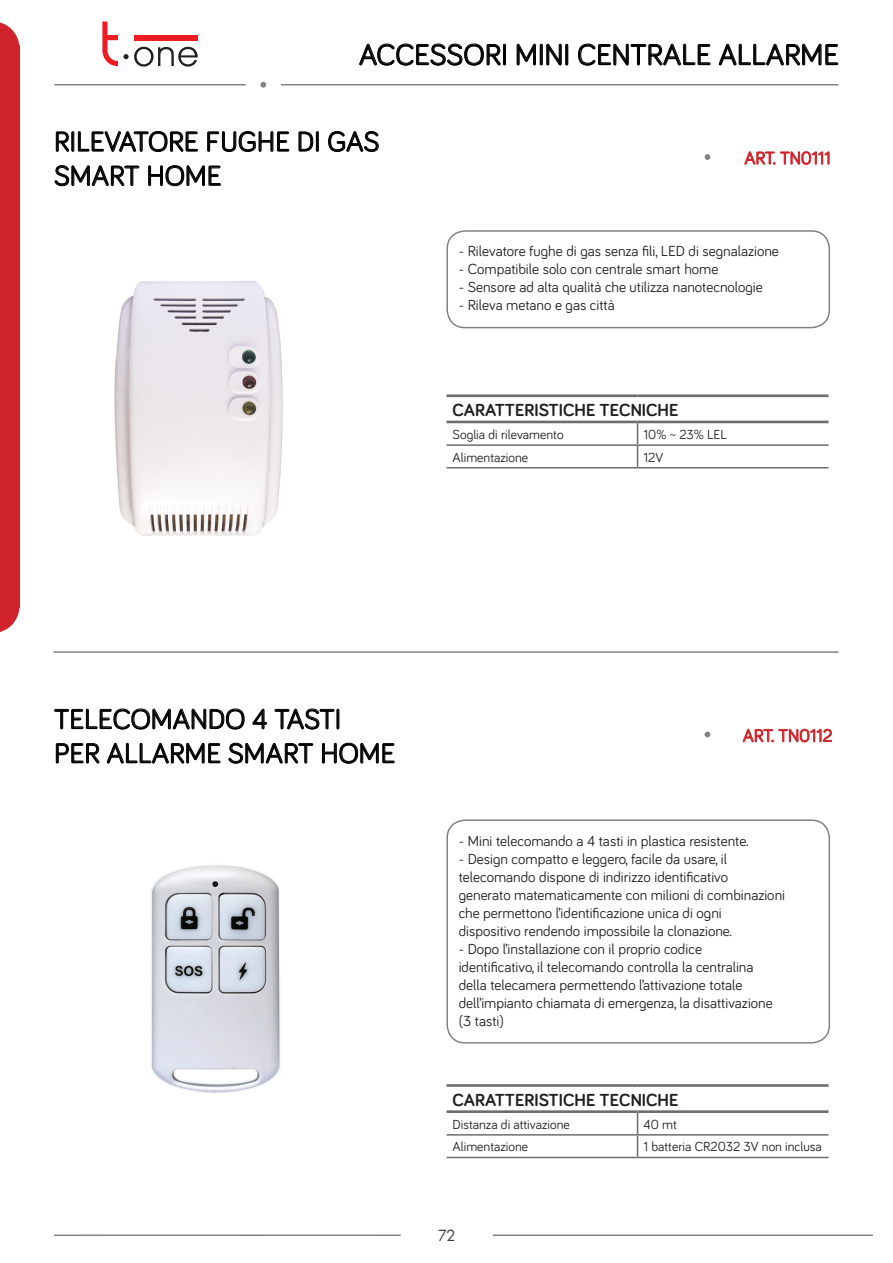
<style>
.page{position:relative;width:893px;height:1263px;background:#fff}
.page>*{position:absolute;margin:0;border:0;box-sizing:border-box;transform-origin:0 0}
.t1{font:30px "Bariol";color:#000}
.t2{font:28.5px "Bariol";color:#000}
.t3{font:700 18px "Bariol";color:#231f20}
.t4{font:18px "Bariol";color:#d1232a}
.t5{font:15px "Bariol";color:#231f20}
.t6{font:15px "Futura";color:#383b3f}
.t7{font:13.5px "Bariol";color:#231f20}
</style>
<div class="page">
<hr style="left:281px;top:84px;width:557px;height:1px;background:#808285">
<hr style="left:493px;top:1234px;width:380px;height:2px;background:#808285">
<hr style="left:54px;top:1234px;width:347px;height:2px;background:#808285">
<svg style="left:359px;top:44px;width:147px;height:22px"></svg>
<svg style="left:517px;top:44px;width:51px;height:21px"></svg>
<svg style="left:578px;top:44px;width:132px;height:22px"></svg>
<svg style="left:719px;top:44px;width:119px;height:22px"></svg>
<hr style="left:54px;top:84px;width:192px;height:1px;background:#808285">
<svg style="left:102px;top:22px;width:96px;height:45px"></svg>
<svg style="left:260px;top:82px;width:6px;height:6px"></svg>
<svg style="left:0;top:608px;width:19px;height:24px"></svg>
<svg style="left:0;top:22px;width:20px;height:53px"></svg>
<div style="left:0;top:45px;width:19px;height:563px;background:#d1232a"></div>
<div style="left:446px;top:230px;width:384px;height:98px;border:2px solid #808285;border-radius:18px"></div>
<hr style="left:447px;top:394px;width:190px;height:3px;background:#6c6d70">
<hr style="left:637px;top:394px;width:191px;height:3px;background:#6c6d70">
<hr style="left:447px;top:421px;width:190px;height:2px;background:#6c6d70">
<hr style="left:637px;top:421px;width:191px;height:2px;background:#6c6d70">
<hr style="left:447px;top:444px;width:190px;height:2px;background:#6c6d70">
<hr style="left:637px;top:444px;width:191px;height:2px;background:#6c6d70">
<svg style="left:637px;top:423px;width:1px;height:44px"></svg>
<hr style="left:447px;top:467px;width:190px;height:1px;background:#6c6d70">
<hr style="left:637px;top:467px;width:191px;height:1px;background:#6c6d70">
<svg style="left:56px;top:131px;width:142px;height:21px"></svg>
<svg style="left:207px;top:131px;width:83px;height:21px"></svg>
<svg style="left:298px;top:131px;width:21px;height:21px"></svg>
<svg style="left:328px;top:131px;width:51px;height:21px"></svg>
<svg style="left:54px;top:165px;width:86px;height:21px"></svg>
<svg style="left:148px;top:165px;width:73px;height:21px"></svg>
<svg style="left:744px;top:151px;width:86px;height:14px"></svg>
<svg style="left:705px;top:154px;width:5px;height:6px"></svg>
<img style="left:114px;top:281px;width:169px;height:255px">
<div style="left:446px;top:819px;width:384px;height:224px;border:2px solid #808285;border-radius:18px"></div>
<hr style="left:447px;top:1084px;width:190px;height:3px;background:#6c6d70">
<hr style="left:637px;top:1084px;width:191px;height:3px;background:#6c6d70">
<hr style="left:447px;top:1110px;width:190px;height:3px;background:#6c6d70">
<hr style="left:637px;top:1110px;width:191px;height:3px;background:#6c6d70">
<hr style="left:447px;top:1134px;width:190px;height:1px;background:#6c6d70">
<hr style="left:637px;top:1134px;width:191px;height:1px;background:#6c6d70">
<svg style="left:637px;top:1113px;width:1px;height:44px"></svg>
<hr style="left:447px;top:1157px;width:190px;height:1px;background:#6c6d70">
<hr style="left:637px;top:1157px;width:191px;height:1px;background:#6c6d70">
<hr style="left:54px;top:651px;width:784px;height:2px;background:#808285">
<svg style="left:54px;top:708px;width:191px;height:22px"></svg>
<svg style="left:252px;top:708px;width:15px;height:21px"></svg>
<svg style="left:274px;top:708px;width:66px;height:22px"></svg>
<svg style="left:56px;top:743px;width:44px;height:21px"></svg>
<svg style="left:107px;top:743px;width:114px;height:21px"></svg>
<svg style="left:228px;top:742px;width:85px;height:22px"></svg>
<svg style="left:322px;top:742px;width:73px;height:22px"></svg>
<svg style="left:742px;top:728px;width:90px;height:15px"></svg>
<svg style="left:705px;top:732px;width:5px;height:5px"></svg>
<img style="left:151px;top:865px;width:130px;height:228px">
<h1 class="t1" style="left:359px;top:34px;width:481px">ACCESSORI MINI CENTRALE ALLARME</h1>
<p class="t2" style="left:54px;top:122px;width:327px">RILEVATORE FUGHE DI GAS</p>
<p class="t2" style="left:54px;top:157px;width:169px">SMART HOME</p>
<p class="t4" style="left:744px;top:146px;width:88px">ART. TN0111</p>
<p class="t5" style="left:459px;top:241px;width:322px">- Rilevatore fughe di gas senza fili, LED di segnalazione</p>
<p class="t5" style="left:459px;top:259px;width:261px">- Compatibile solo con centrale smart home</p>
<p class="t5" style="left:459px;top:277px;width:305px">- Sensore ad alta qualità che utilizza nanotecnologie</p>
<p class="t5" style="left:459px;top:295px;width:158px">- Rileva metano e gas città</p>
<p class="t3" style="left:452px;top:398px;width:227px">CARATTERISTICHE TECNICHE</p>
<p class="t7" style="left:452px;top:426px;width:113px">Soglia di rilevamento</p>
<p class="t7" style="left:643px;top:426px;width:85px">10% ~ 23% LEL</p>
<p class="t7" style="left:452px;top:448px;width:77px">Alimentazione</p>
<p class="t7" style="left:643px;top:448px;width:21px">12V</p>
<p class="t2" style="left:54px;top:700px;width:289px">TELECOMANDO 4 TASTI</p>
<p class="t2" style="left:54px;top:734px;width:343px">PER ALLARME SMART HOME</p>
<p class="t4" style="left:743px;top:723px;width:91px">ART. TN0112</p>
<p class="t5" style="left:459px;top:830px;width:291px">- Mini telecomando a 4 tasti in plastica resistente.</p>
<p class="t5" style="left:459px;top:848px;width:270px">- Design compatto e leggero, facile da usare, il</p>
<p class="t5" style="left:459px;top:866px;width:271px">telecomando dispone di indirizzo identificativo</p>
<p class="t5" style="left:459px;top:884px;width:328px">generato matematicamente con milioni di combinazioni</p>
<p class="t5" style="left:459px;top:902px;width:264px">che permettono l’identificazione unica di ogni</p>
<p class="t5" style="left:459px;top:920px;width:275px">dispositivo rendendo impossibile la clonazione.</p>
<p class="t5" style="left:459px;top:938px;width:245px">- Dopo l’installazione con il proprio codice</p>
<p class="t5" style="left:459px;top:956px;width:296px">identificativo, il telecomando controlla la centralina</p>
<p class="t5" style="left:459px;top:974px;width:285px">della telecamera permettendo l’attivazione totale</p>
<p class="t5" style="left:459px;top:992px;width:315px">dell’impianto chiamata di emergenza, la disattivazione</p>
<p class="t5" style="left:459px;top:1010px;width:47px">(3 tasti)</p>
<p class="t3" style="left:452px;top:1087px;width:227px">CARATTERISTICHE TECNICHE</p>
<p class="t7" style="left:452px;top:1115px;width:119px">Distanza di attivazione</p>
<p class="t7" style="left:643px;top:1115px;width:35px">40 mt</p>
<p class="t7" style="left:452px;top:1138px;width:77px">Alimentazione</p>
<p class="t7" style="left:643px;top:1138px;width:180px">1 batteria CR2032 3V non inclusa</p>
<p class="t6" style="left:438px;top:1225px;width:19px">72</p>
</div>
